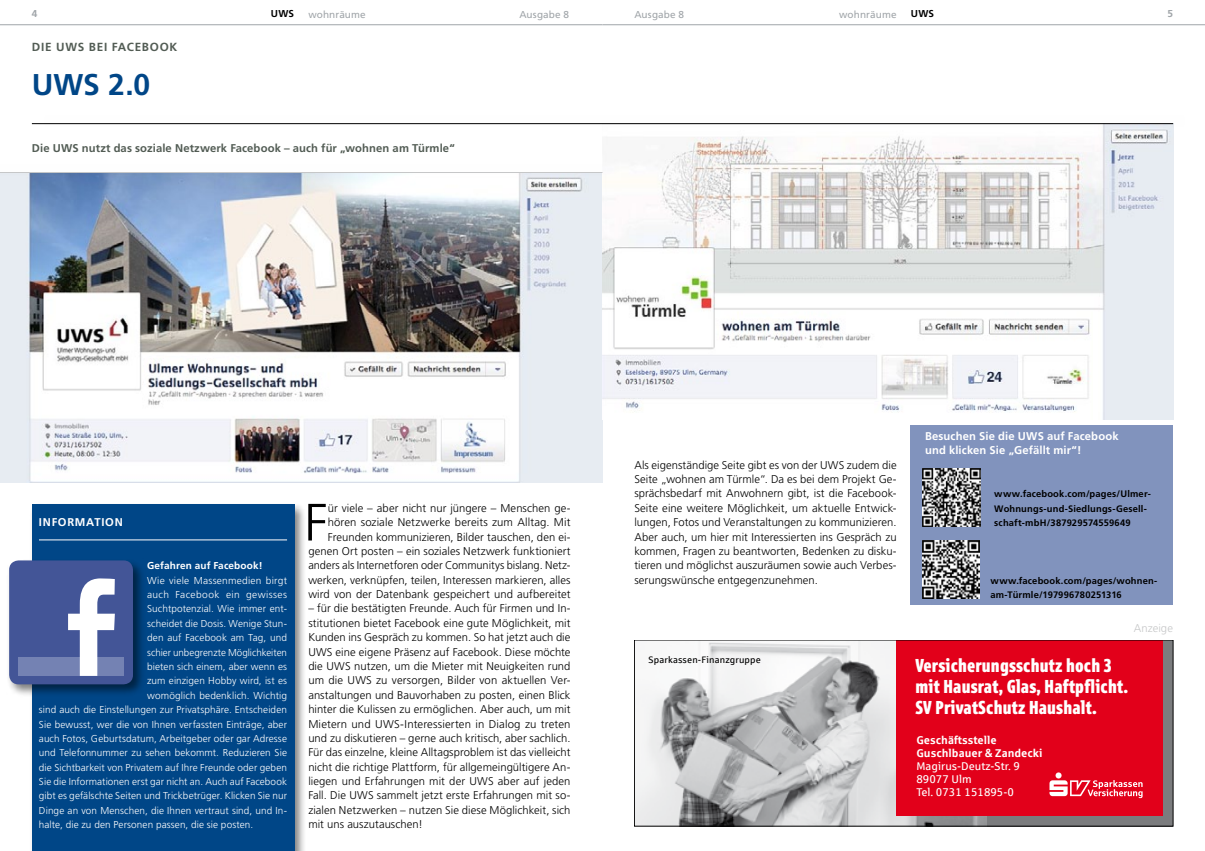
<style>
.page{position:relative;width:1205px;height:851px;background:#fff}
.page>*{position:absolute;margin:0;border:0;box-sizing:border-box;transform-origin:0 0}
.t1{font:300 52.5px "Frutiger LT Std";color:#000}
.t2{font:700 30px "Frutiger LT Std";color:#004687}
.t3{font:18.75px/21.2px "Sparkasse XB Condensed";letter-spacing:.01em;color:#fff}
.t4{font:700 11.75px "Frutiger LT Std";letter-spacing:.06em;color:#525c54}
.t5{font:300 11.25px/14.4px "Frutiger LT Std";letter-spacing:.005em;color:#000;text-align:justify}
.t6{font:700 11.25px/14.4px "Frutiger LT Std";letter-spacing:.01em;color:#fff}
.t7{font:700 11.25px "Frutiger LT Std";letter-spacing:.01em;color:#525c54}
.t8{font:11.25px/13.1px "Sparkasse Rg";color:#fff}
.t9{font:700 11.25px/13.1px "Sparkasse Rg";color:#fff}
.t10{font:300 11.25px "Frutiger LT Std";letter-spacing:.005em;color:#c6c7c8}
.t11{font:300 10px "Frutiger LT Std";letter-spacing:.01em;color:#fff}
.t12{font:10px "Frutiger LT Std";letter-spacing:.01em;color:#a0a5a9}
.t13{font:300 10px "Frutiger LT Std";letter-spacing:.04em;color:#fff}
.t14{font:700 10px "Frutiger LT Std";letter-spacing:.01em;color:#fff}
.t15{font:700 10px "Frutiger LT Std";letter-spacing:.025em;color:#000}
.t16{font:700 10px "Frutiger LT Std";color:#a0a5a9}
.t17{font:700 9.38px/14.4px "Frutiger LT Std";letter-spacing:.015em;color:#000}
.t18{font:9.38px "Sparkasse Rg";letter-spacing:.015em;color:#000}
</style>
<div class="page">
<hr style="left:0;top:24px;width:602px;height:1px;background:#a0a5a9">
<hr style="left:602px;top:24px;width:603px;height:1px;background:#a0a5a9">
<img style="left:0;top:185px;width:602px;height:298px">
<img style="left:602px;top:136px;width:571px;height:283px">
<div style="left:29px;top:502px;width:278px;height:348px;background:#000;opacity:.5"></div>
<div style="left:32px;top:505px;width:262px;height:345px;background:#004687"></div>
<hr style="left:39px;top:539px;width:248px;height:1px;background:#fff">
<hr style="left:32px;top:123px;width:1141px;height:1px;background:#000">
<div style="left:0;top:153px;width:626px;height:32px;background:#000;opacity:.2"></div>
<hr style="left:0;top:172px;width:602px;height:1px;background:#c6c7c8">
<div style="left:911px;top:425px;width:262px;height:180px;background:#8193bd"></div>
<img style="left:922px;top:468px;width:58px;height:58px">
<img style="left:922px;top:540px;width:58px;height:58px">
<div style="left:970px;top:640px;width:203px;height:186px;background:#7b7c7e"></div>
<img style="left:636px;top:642px;width:350px;height:182px">
<div style="left:896px;top:642px;width:267px;height:173px;background:#e2001a"></div>
<svg style="left:1049px;top:772px;width:93px;height:26px;background:#e94457"></svg>
<div style="left:7px;top:558px;width:139px;height:139px;background:#000;opacity:.5"></div>
<div style="left:9px;top:560px;width:124px;height:124px;background:#435597;border-radius:9px"></div>
<div style="left:18px;top:657px;width:106px;height:18px;background:#7482b3"></div>
<svg style="left:68px;top:578px;width:47px;height:97px"></svg>
<p class="t16" style="left:32px;top:8px;width:7px">4</p>
<p class="t15" style="left:271px;top:8px;width:25px">UWS</p>
<p class="t12" style="left:308px;top:8px;width:59px">wohnräume</p>
<p class="t12" style="left:519px;top:8px;width:51px">Ausgabe 8</p>
<p class="t12" style="left:634px;top:8px;width:51px">Ausgabe 8</p>
<p class="t12" style="left:839px;top:8px;width:59px">wohnräume</p>
<p class="t15" style="left:911px;top:8px;width:25px">UWS</p>
<p class="t16" style="left:1167px;top:8px;width:7px">5</p>
<p class="t4" style="left:32px;top:40px;width:8px">DIE</p>
<p class="t4" style="left:56px;top:40px;width:10px">UWS</p>
<p class="t4" style="left:89px;top:40px;width:71px">BEI FACEBOOK</p>
<h2 class="t2" style="left:32px;top:66px;width:23px">UWS</h2>
<h2 class="t2" style="left:108px;top:66px;width:44px">2.0</h2>
<p class="t7" style="left:32px;top:141px;width:31px">Die UWS</p>
<p class="t7" style="left:82px;top:141px;width:374px">nutzt das soziale Netzwerk Facebook – auch für „wohnen am Türmle“</p>
<p class="t6" style="left:39px;top:515px;width:29px">IN FORMA</p>
<p class="t6" style="left:94px;top:515px;width:15px">TION</p>
<p class="t14" style="left:147px;top:560px;width:117px">Gefahren auf Facebook!</p>
<p class="t11" style="left:147px;top:574px;width:141px">Wie viele Massenmedien birgt</p>
<p class="t13" style="left:147px;top:589px;width:141px">auch Facebook ein gewisses</p>
<p class="t11" style="left:147px;top:603px;width:141px">Suchtpotenzial. Wie immer ent-</p>
<p class="t11" style="left:147px;top:617px;width:141px">scheidet die Dosis. Wenige Stun-</p>
<p class="t11" style="left:147px;top:632px;width:141px">den auf Facebook am Tag, und</p>
<p class="t11" style="left:147px;top:646px;width:141px">schier unbegrenzte Möglichkeiten</p>
<p class="t11" style="left:147px;top:660px;width:141px">bieten sich einem, aber wenn es</p>
<p class="t11" style="left:147px;top:675px;width:141px">zum einzigen Hobby wird, ist es</p>
<p class="t11" style="left:147px;top:689px;width:141px">womöglich bedenklich. Wichtig</p>
<p class="t11" style="left:39px;top:704px;width:249px">sind auch die Einstellungen zur Privatsphäre. Entscheiden</p>
<p class="t11" style="left:39px;top:718px;width:250px">Sie bewusst, wer die von Ihnen verfassten Einträge, aber</p>
<p class="t11" style="left:39px;top:732px;width:249px">auch Fotos, Geburtsdatum, Arbeitgeber oder gar Adresse</p>
<p class="t11" style="left:39px;top:747px;width:250px">und Telefonnummer zu sehen bekommt. Reduzieren Sie</p>
<p class="t11" style="left:39px;top:761px;width:249px">die Sichtbarkeit von Privatem auf Ihre Freunde oder geben</p>
<p class="t11" style="left:39px;top:775px;width:249px">Sie die Informationen erst gar nicht an. Auch auf Facebook</p>
<p class="t11" style="left:39px;top:790px;width:249px">gibt es gefälschte Seiten und Trickbetrüger. Klicken Sie nur</p>
<p class="t11" style="left:39px;top:804px;width:250px">Dinge an von Menschen, die Ihnen vertraut sind, und In-</p>
<p class="t11" style="left:39px;top:819px;width:216px">halte, die zu den Personen passen, die sie posten.</p>
<p class="t5" style="left:308px;top:500px;width:264px;text-align:right">ür viele – aber nicht nur jüngere – Menschen ge&shy;hören soziale Netzwerke bereits zum Alltag. Mit Freunden kommunizieren, Bilder tauschen, den ei&shy;genen Ort posten – ein soziales Netzwerk funktioniert anders als Internetforen oder Communitys bislang. Netz&shy;werken, verknüpfen, teilen, Interessen markieren, alles wird von der Datenbank gespeichert und aufbereitet</p>
<p class="t5" style="left:308px;top:601px;width:264px">– für die bestätigten Freunde. Auch für Firmen und In&shy;stitutionen bietet Facebook eine gute Möglichkeit, mit Kunden ins Gespräch zu kommen. So hat jetzt auch die UWS eine eigene Präsenz auf Facebook. Diese möchte die UWS nutzen, um die Mieter mit Neuigkeiten rund um die UWS zu versorgen, Bilder von aktuellen Ver&shy;anstaltungen und Bauvorhaben zu posten, einen Blick hinter die Kulissen zu ermöglichen. Aber auch, um mit Mietern und UWS-Interessierten in Dialog zu treten und zu diskutieren – gerne auch kritisch, aber sachlich.<br>Für das einzelne, kleine Alltagsproblem ist das vielleicht nicht die richtige Plattform, für allgemeingültigere An&shy;liegen und Erfahrungen mit der UWS aber auf jeden Fall. Die UWS sammelt jetzt erste Erfahrungen mit so&shy;zialen Netzwerken – nutzen Sie diese Möglichkeit, sich mit uns auszutauschen!</p>
<h1 class="t1" style="left:304px;top:492px;width:25px">F</h1>
<p class="t5" style="left:634px;top:457px;width:264px">Als eigenständige Seite gibt es von der UWS zudem die Seite „wohnen am Türmle“. Da es bei dem Projekt Ge&shy;sprächsbedarf mit Anwohnern gibt, ist die Facebook-Seite eine weitere Möglichkeit, um aktuelle Entwick&shy;lungen, Fotos und Veranstaltungen zu kommunizieren.<br>Aber auch, um hier mit Interessierten ins Gespräch zu kommen, Fragen zu beantworten, Bedenken zu disku&shy;tieren und möglichst auszuräumen sowie auch Verbes&shy;serungswünsche entgegenzunehmen.</p>
<p class="t18" style="left:648px;top:653px;width:114px">Sparkassen-Finanzgruppe</p>
<p class="t6" style="left:925px;top:428px;width:195px;text-indent:122px">auf Facebook und klicken Sie „Gefällt mir“!</p>
<p class="t17" style="left:994px;top:487px;width:158px">www.facebook.com/pages/Ulmer-<br>Wohnungs-und-Siedlungs-Gesell&shy;schaft-mbH/387929574559649</p>
<p class="t6" style="left:925px;top:428px;width:103px">Besuchen Sie die UWS</p>
<p class="t17" style="left:990px;top:573px;width:168px">www.facebook.com/pages/wohnen&shy;am-Türmle/197996780251316</p>
<p class="t10" style="left:1134px;top:622px;width:41px">Anzeige</p>
<h3 class="t3" style="left:915px;top:654px;width:214px">Versicherungsschutz hoch 3 mit Hausrat, Glas, Haftpflicht.<br>SV PrivatSchutz Haushalt.</h3>
<p class="t9" style="left:916px;top:732px;width:128px">Geschäftsstelle<br>Guschlbauer &amp; Zandecki</p>
<p class="t8" style="left:916px;top:759px;width:105px">Magirus-Deutz-Str. 9<br>89077 Ulm<br>Tel. 0731 151895-0</p>
</div>
